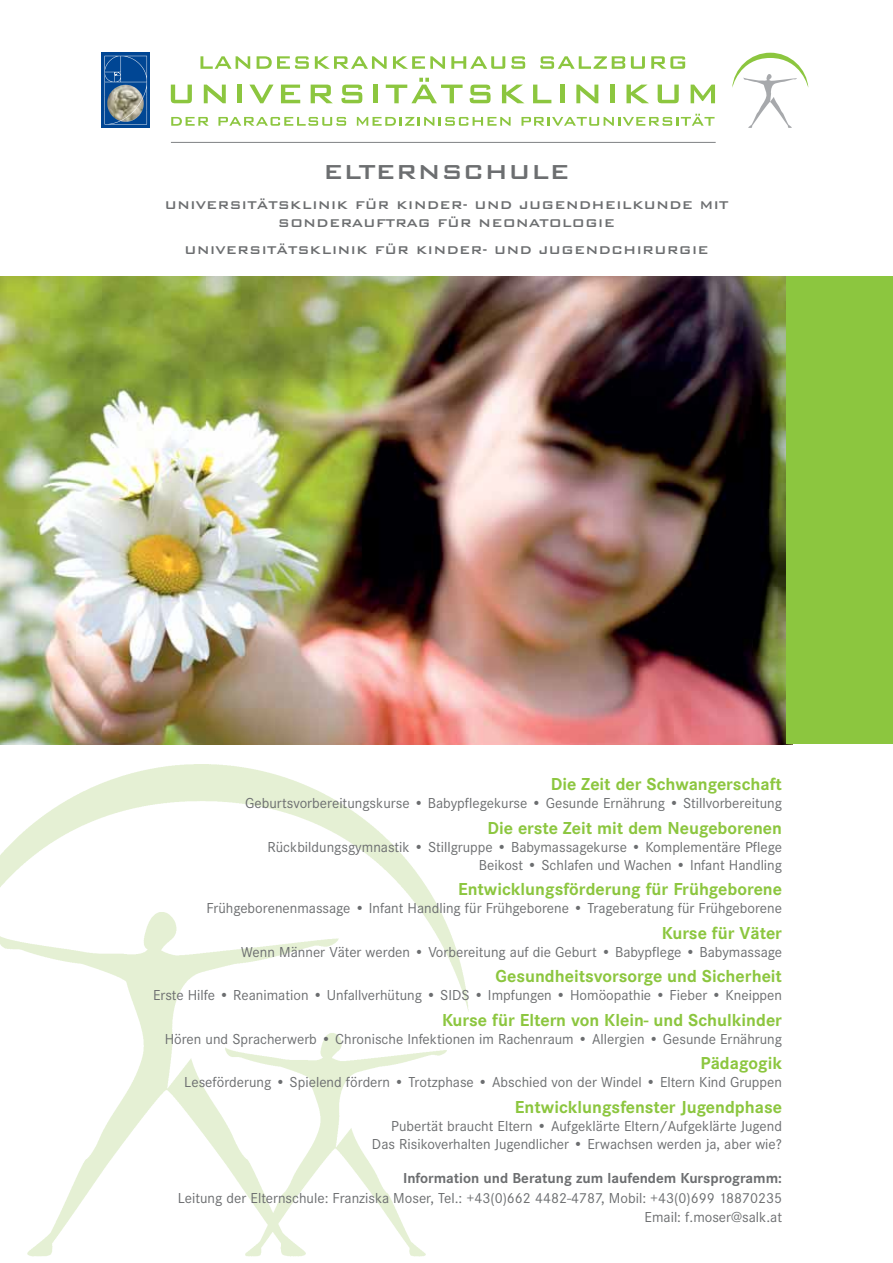
<style>
.page{position:relative;width:893px;height:1263px;background:#fff}
.page>*{position:absolute;margin:0;border:0;box-sizing:border-box;transform-origin:0 0}
.t1{font:500 27px "Bank Gothic BT";color:#6c6e70}
.t2{font:700 18px "Corporate S";color:#8cc63f}
.t3{font:15px/18px "Corporate S";color:#6c6e70;text-align:right}
.t4{font:500 15px/18px "Bank Gothic BT";color:#6c6e70;text-align:center}
.t5{font:700 15px "Corporate S";color:#6c6e70}
</style>
<div class="page">
<img style="left:0;top:764px;width:469px;height:493px">
<img style="left:0;top:276px;width:787px;height:468px">
<svg style="left:732px;top:53px;width:76px;height:75px"></svg>
<svg style="left:101px;top:53px;width:49px;height:75px"></svg>
<svg style="left:105px;top:56px;width:42px;height:69px;background:#4b7299"></svg>
<svg style="left:200px;top:56px;width:50px;height:13px"></svg>
<svg style="left:257px;top:56px;width:52px;height:13px"></svg>
<svg style="left:315px;top:56px;width:72px;height:13px"></svg>
<svg style="left:393px;top:56px;width:52px;height:13px"></svg>
<svg style="left:451px;top:56px;width:54px;height:13px"></svg>
<svg style="left:511px;top:56px;width:14px;height:13px"></svg>
<svg style="left:540px;top:56px;width:85px;height:13px"></svg>
<svg style="left:631px;top:56px;width:14px;height:13px"></svg>
<svg style="left:651px;top:56px;width:34px;height:13px"></svg>
<svg style="left:171px;top:85px;width:21px;height:18px"></svg>
<svg style="left:204px;top:85px;width:22px;height:18px"></svg>
<hr style="left:238px;top:85px;width:4px;height:18px;background:#8cc63f">
<svg style="left:249px;top:85px;width:24px;height:18px"></svg>
<svg style="left:281px;top:85px;width:19px;height:18px"></svg>
<svg style="left:311px;top:85px;width:22px;height:18px"></svg>
<svg style="left:341px;top:85px;width:21px;height:18px"></svg>
<hr style="left:374px;top:85px;width:4px;height:18px;background:#8cc63f">
<svg style="left:386px;top:78px;width:77px;height:25px"></svg>
<svg style="left:470px;top:85px;width:21px;height:18px"></svg>
<svg style="left:502px;top:85px;width:22px;height:18px"></svg>
<svg style="left:533px;top:85px;width:18px;height:18px"></svg>
<hr style="left:560px;top:85px;width:4px;height:18px;background:#8cc63f">
<svg style="left:576px;top:85px;width:22px;height:18px"></svg>
<div style="left:610px;top:85px;width:5px;height:18px;background:#8cc63f"></div>
<svg style="left:626px;top:85px;width:23px;height:18px"></svg>
<svg style="left:658px;top:85px;width:21px;height:18px"></svg>
<svg style="left:691px;top:85px;width:24px;height:18px"></svg>
<svg style="left:171px;top:117px;width:38px;height:9px"></svg>
<svg style="left:218px;top:117px;width:128px;height:9px"></svg>
<svg style="left:357px;top:117px;width:154px;height:9px"></svg>
<svg style="left:521px;top:114px;width:194px;height:12px"></svg>
<hr style="left:171px;top:142px;width:545px;height:1px;background:#808284">
<div style="left:787px;top:276px;width:106px;height:468px;background:#8cc63f"></div>
<h1 class="t1" style="left:323px;top:153px;width:248px">ELTERNSCHULE</h1>
<p class="t4" style="left:164px;top:194px;width:566px">UNIVERSITÄTSKLINIK FÜR KINDER- UND JUGENDHEILKUNDE MIT<br>SONDERAUFTRAG FÜR NEONATOLOGIE</p>
<p class="t4" style="left:184px;top:239px;width:526px">UNIVERSITÄTSKLINIK FÜR KINDER- UND JUGENDCHIRURGIE</p>
<p class="t2" style="left:551px;top:777px;width:233px">Die Zeit der Schwangerschaft</p>
<p class="t3" style="left:245px;top:796px;width:538px">Geburtsvorbereitungskurse • Babypflegekurse • Gesunde Ernährung • Stillvorbereitung</p>
<p class="t2" style="left:487px;top:821px;width:296px">Die erste Zeit mit dem Neugeborenen</p>
<p class="t3" style="left:267px;top:839px;width:516px">Rückbildungsgymnastik • Stillgruppe • Babymassagekurse • Komplementäre Pflege<br>Beikost • Schlafen und Wachen • Infant Handling</p>
<p class="t2" style="left:458px;top:882px;width:326px">Entwicklungsförderung für Frühgeborene</p>
<p class="t3" style="left:206px;top:901px;width:577px">Frühgeborenenmassage • Infant Handling für Frühgeborene • Trageberatung für Frühgeborene</p>
<p class="t2" style="left:662px;top:926px;width:122px">Kurse für Väter</p>
<p class="t3" style="left:241px;top:944px;width:542px">Wenn Männer Väter werden • Vorbereitung auf die Geburt • Babypflege • Babymassage</p>
<p class="t2" style="left:496px;top:969px;width:288px">Gesundheitsvorsorge und Sicherheit</p>
<p class="t3" style="left:153px;top:988px;width:631px">Erste Hilfe • Reanimation • Unfallverhütung • SIDS • Impfungen • Homöopathie • Fieber • Kneippen</p>
<p class="t2" style="left:442px;top:1013px;width:342px">Kurse für Eltern von Klein- und Schulkinder</p>
<p class="t3" style="left:165px;top:1031px;width:619px">Hören und Spracherwerb • Chronische Infektionen im Rachenraum • Allergien • Gesunde Ernährung</p>
<p class="t2" style="left:700px;top:1056px;width:83px">Pädagogik</p>
<p class="t3" style="left:184px;top:1075px;width:599px">Leseförderung • Spielend fördern • Trotzphase • Abschied von der Windel • Eltern Kind Gruppen</p>
<p class="t2" style="left:515px;top:1100px;width:269px">Entwicklungsfenster Jugendphase</p>
<p class="t3" style="left:372px;top:1118px;width:412px">Pubertät braucht Eltern • Aufgeklärte Eltern/Aufgeklärte Jugend<br>Das Risikoverhalten Jugendlicher • Erwachsen werden ja, aber wie?</p>
<p class="t5" style="left:403px;top:1173px;width:380px">Information und Beratung zum laufendem Kursprogramm:</p>
<p class="t3" style="left:178px;top:1189px;width:606px;line-height:19.5px">Leitung der Elternschule: Franziska Moser, Tel.: +43(0)662 4482-4787, Mobil: +43(0)699 18870235<br>Email: f.moser@salk.at</p>
</div>
